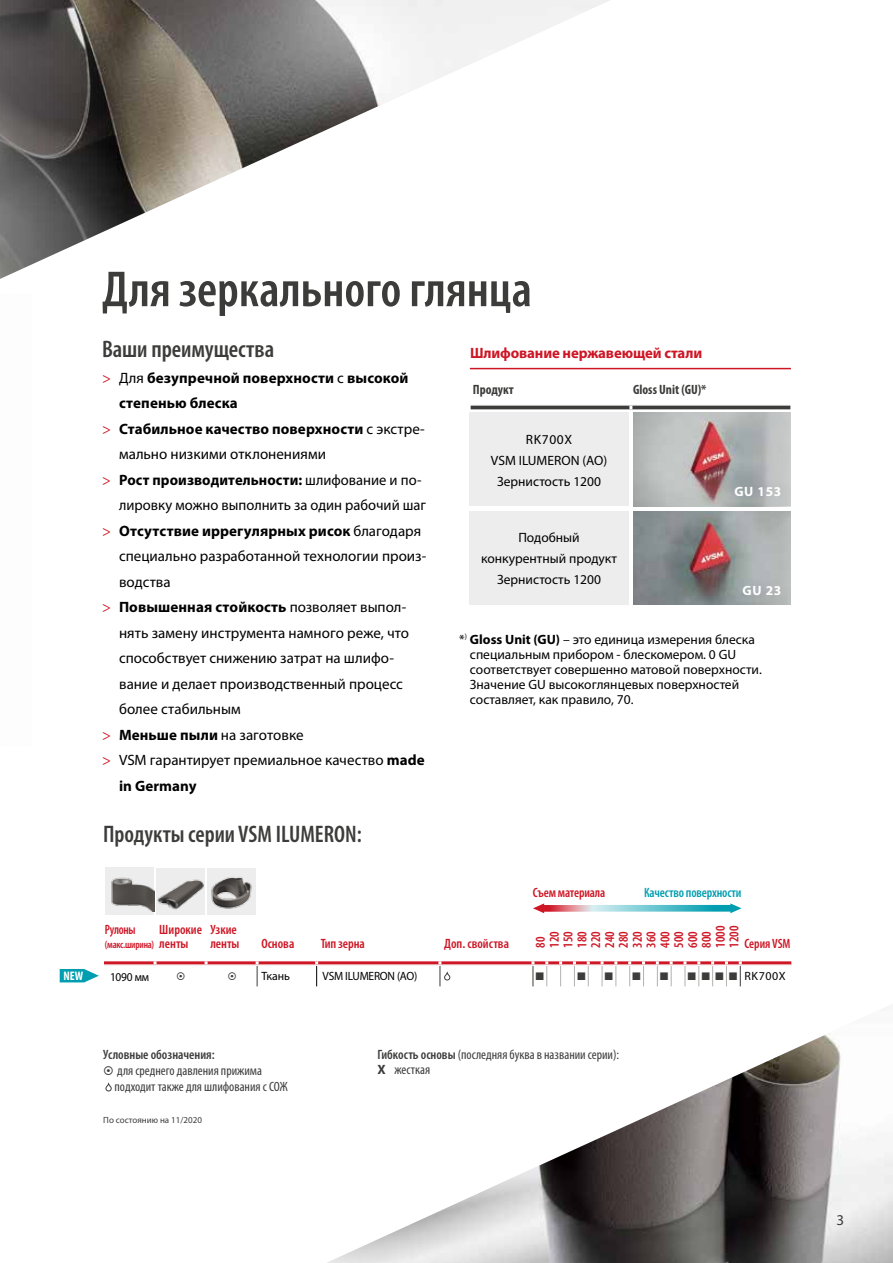
<style>
.page{position:relative;width:893px;height:1263px;background:#fff}
.page>*{position:absolute;margin:0;border:0;box-sizing:border-box;transform-origin:0 0}
.t1{font:600 condensed 51px "Myriad Pro";color:#3c3c3b}
.t2{font:600 condensed 24px "Myriad Pro";color:#3c3c3b}
.t3{font:15px "Myriad Pro";color:#000}
.t4{font:700 15px "Myriad Pro";letter-spacing:.005em;color:#000}
.t5{font:700 15px "Myriad Pro";letter-spacing:-.01em;color:#ce1625}
.t6{font:15px "Myriad Pro";color:#3c3c3b}
.t7{font:13.5px/21px "Myriad Pro";color:#000;text-align:center}
.t8{font:condensed 13.5px/16.2px "Myriad Pro";color:#3c3c3b}
.t9{font:600 condensed 13.5px/13.8px "Myriad Pro";color:#ce1625}
.t10{font:700 condensed 13.5px "Myriad Pro";color:#3c3c3b}
.t11{font:600 condensed 13.5px "Myriad Pro";color:#3c3c3b}
.t12{font:600 condensed 13.5px "Myriad Pro";letter-spacing:-.01em;color:#009eb0;scale:.96 1}
.t13{font:600 condensed 13.5px "Myriad Pro";color:#ce1625;scale:.96 1}
.t14{font:700 13.5px "Myriad Pro";letter-spacing:.05em;color:#fff}
.t15{font:600 condensed 13.5px "Myriad Pro";color:#ce1625;scale:.95 1}
.t16{font:600 condensed 13.5px "Myriad Pro";color:#ce1625;scale:.9 1}
.t17{font:700 condensed 12.45px "Myriad Pro";color:#fff}
.t18{font:12px "Myriad Pro";letter-spacing:-.02em;color:#000;scale:.95 1}
.t19{font:12px "Myriad Pro";letter-spacing:-.02em;color:#000}
.t20{font:600 condensed 10.5px "Myriad Pro";letter-spacing:-.02em;color:#ce1625;scale:.96 1}
.t21{font:9px "Myriad Pro";color:#3c3c3b}
.s1{font-weight:400;color:#ce1625}
.s2{font-weight:400}
.s3{color:#ce1625}
.s4{font-weight:700}
.s5{font-weight:600}
.s6{font-weight:700;font-stretch:normal}
</style>
<div class="page">
<img style="left:0;top:0;width:610px;height:279px">
<img style="left:633px;top:413px;width:158px;height:93px">
<img style="left:633px;top:511px;width:158px;height:94px">
<hr style="left:470px;top:368px;width:321px;height:1px;background:#ce1625">
<div style="left:470px;top:413px;width:159px;height:93px;background:#ededed"></div>
<div style="left:470px;top:511px;width:159px;height:94px;background:#ededed"></div>
<svg style="left:471px;top:406px;width:319px;height:3px"></svg>
<div style="left:105px;top:867px;width:49px;height:47px;background:#ededed"></div>
<img style="left:111px;top:877px;width:43px;height:34px">
<div style="left:156px;top:867px;width:49px;height:47px;background:#ededed"></div>
<img style="left:157px;top:879px;width:47px;height:31px">
<div style="left:207px;top:868px;width:49px;height:46px;background:#ededed"></div>
<img style="left:211px;top:877px;width:41px;height:32px">
<img style="left:327px;top:1007px;width:566px;height:256px">
<svg style="left:533px;top:903px;width:208px;height:10px"></svg>
<svg style="left:60px;top:960px;width:731px;height:26px"></svg>
<svg style="left:105px;top:1082px;width:7px;height:10px"></svg>
<p class="t17" style="left:64px;top:968px;width:21px">NEW</p>
<h1 class="t1" style="left:102px;top:258px;width:431px">Для зеркального глянца</h1>
<h2 class="t2" style="left:102px;top:334px;width:174px">Ваши преимущества</h2>
<p class="t4" style="left:102px;top:368px;width:308px"><span class="s1">&gt;</span> <span class="s2">Для</span> безупречной поверхности <span class="s2">с</span> высокой</p>
<p class="t4" style="left:119px;top:393px;width:120px">степенью блеска</p>
<p class="t4" style="left:102px;top:419px;width:324px"><span class="s1">&gt;</span> Стабильное качество поверхности <span class="s2">с экстре-</span></p>
<p class="t3" style="left:119px;top:445px;width:208px">мально низкими отклонениями</p>
<p class="t4" style="left:102px;top:470px;width:321px"><span class="s1">&gt;</span> Рост производительности: <span class="s2">шлифование и по-</span></p>
<p class="t3" style="left:119px;top:496px;width:309px">лировку можно выполнить за один рабочий шаг</p>
<p class="t4" style="left:102px;top:521px;width:321px"><span class="s1">&gt;</span> Отсутствие иррегулярных рисок <span class="s2">благодаря</span></p>
<p class="t3" style="left:119px;top:547px;width:309px">специально разработанной технологии произ-</p>
<p class="t3" style="left:119px;top:572px;width:53px">водства</p>
<p class="t4" style="left:102px;top:597px;width:306px"><span class="s1">&gt;</span> Повышенная стойкость <span class="s2">позволяет выпол-</span></p>
<p class="t3" style="left:119px;top:624px;width:292px">нять замену инструмента намного реже, что</p>
<p class="t3" style="left:119px;top:649px;width:276px">способствует снижению затрат на шлифо-</p>
<p class="t3" style="left:119px;top:675px;width:285px">вание и делает производственный процесс</p>
<p class="t3" style="left:119px;top:700px;width:123px">более стабильным</p>
<p class="t3" style="left:102px;top:726px;width:203px"><span class="s3">&gt;</span> <span class="s4">Меньше пыли</span> на заготовке</p>
<p class="t3" style="left:102px;top:751px;width:324px"><span class="s3">&gt;</span> VSM гарантирует премиальное качество <span class="s4">made</span></p>
<p class="t4" style="left:119px;top:776px;width:79px">in Germany</p>
<p class="t5" style="left:470px;top:343px;width:234px">Шлифование нержавеющей стали</p>
<p class="t10" style="left:473px;top:381px;width:42px">Продукт</p>
<p class="t10" style="left:633px;top:381px;width:75px">Gloss Unit (GU)*</p>
<p class="t7" style="left:491px;top:428px;width:118px">RK700X<br>VSM ILUMERON (AO)<br>Зернистость 1200</p>
<p class="t14" style="left:734px;top:483px;width:48px">GU 153</p>
<p class="t7" style="left:481px;top:527px;width:138px">Подобный конкурентный продукт<br>Зернистость 1200</p>
<p class="t14" style="left:742px;top:581px;width:40px">GU 23</p>
<p class="t7" style="left:470px;top:632px;width:293px;line-height:15px;text-align:left;text-indent:-11px">*<sup>)</sup> <span class="s4">Gloss Unit (GU)</span> – это единица измерения блеска специальным прибором - блескомером. 0 GU соответствует совершенно матовой поверхности.<br>Значение GU высокоглянцевых поверхностей составляет, как правило, 70.</p>
<h2 class="t2" style="left:103px;top:819px;width:260px">Продукты серии VSM ILUMERON:</h2>
<p class="t13" style="left:533px;top:884px;width:77px">Съем материала</p>
<p class="t12" style="left:644px;top:884px;width:103px">Качество поверхности</p>
<p class="t16" style="left:105px;top:921px;width:36px">Рулоны</p>
<p class="t20" style="left:105px;top:938px;width:53px">(макс.ширина)</p>
<p class="t9" style="left:159px;top:923px;width:44px">Широкие ленты</p>
<p class="t9" style="left:210px;top:923px;width:31px">Узкие ленты</p>
<p class="t9" style="left:261px;top:936px;width:35px">Основа</p>
<p class="t9" style="left:321px;top:936px;width:45px">Тип зерна</p>
<p class="t9" style="left:444px;top:936px;width:66px">Доп. свойства</p>
<p class="t9" style="left:533px;top:948px;width:24px;rotate:-90deg">80<br>120<br>150<br>180<br>220<br>240<br>280<br>320<br>360<br>400<br>500<br>600<br>800<br>1000<br>1200</p>
<p class="t15" style="left:744px;top:935px;width:50px">Серия VSM</p>
<p class="t18" style="left:110px;top:969px;width:43px">1090 мм</p>
<p class="t19" style="left:261px;top:969px;width:30px">Ткань</p>
<p class="t18" style="left:323px;top:969px;width:101px">VSM ILUMERON (AO)</p>
<p class="t19" style="left:744px;top:969px;width:43px">RK700X</p>
<p class="t8" style="left:378px;top:1046px;width:243px"><span class="s5">Гибкость основы</span> (последняя буква в названии серии):</p>
<p class="t11" style="left:103px;top:1046px;width:113px">Условные обозначения:</p>
<p class="t8" style="left:115px;top:1062px;width:175px">для среднего давления прижима подходит также для шлифования с СОЖ</p>
<p class="t8" style="left:378px;top:1062px;width:54px"><span class="s6">X</span> жесткая</p>
<p class="t21" style="left:103px;top:1114px;width:100px">По состоянию на 11/2020</p>
<p class="t6" style="left:837px;top:1210px;width:9px">3</p>
</div>
